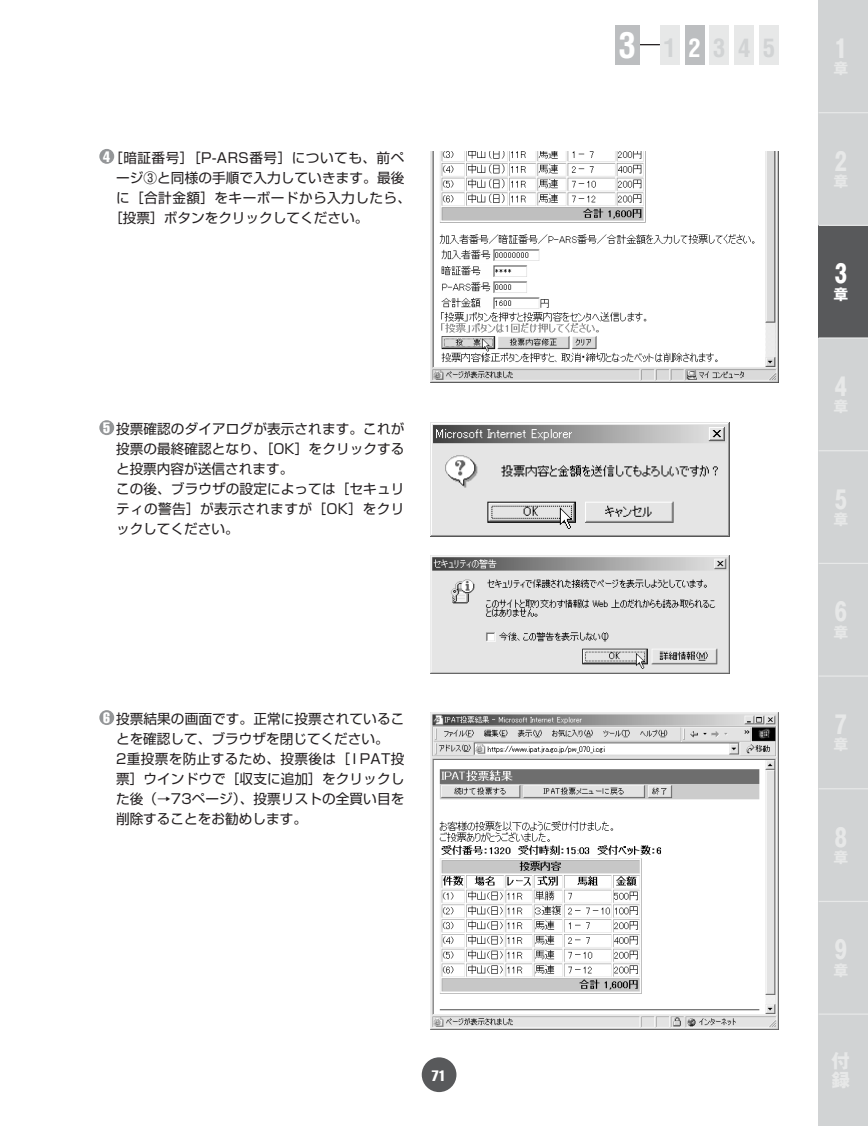
<style>
.page{position:relative;width:868px;height:1126px;background:#fff}
.page>*{position:absolute;margin:0;border:0;box-sizing:border-box;transform-origin:0 0}
.t1{font:700 24.85px "Gothic MB101";color:#e7e8e8}
.t2{font:700 condensed 24.85px "Helvetica";letter-spacing:.5em;color:#d1d3d4}
.t3{font:700 24.85px "Gothic MB101";color:#fff}
.t4{font:700 18.55px/18.6px "Gothic MB101";color:#e7e8e8}
.t5{font:700 14.88px "Gothic MB101";color:#e7e8e8}
.t6{font:extra-condensed 14.88px "Helvetica";color:#fff}
.t7{font:700 14.88px "Gothic MB101";color:#fff}
.t8{font:13.65px/19.8px "Shin Go";letter-spacing:.005em;color:#231f20}
.t9{font:13.65px "Shin Go";letter-spacing:.035em;color:#231f20}
.t10{font:13.65px "Shin Go";letter-spacing:.03em;color:#231f20}
.s1{font-family:"Helvetica";font-stretch:extra-condensed;font-size:14.88px;color:#fff}
.s2{font-size:34.65px;color:#fff}
.s3{color:#fff}
</style>
<div class="page">
<div style="left:422px;top:1057px;width:34px;height:34px;background:#58595b;border-radius:50%"></div>
<img style="left:431px;top:151px;width:348px;height:231px">
<div style="left:99px;top:149px;width:15px;height:15px;background:#949698;border-radius:50%"></div>
<img style="left:431px;top:422px;width:298px;height:114px">
<img style="left:431px;top:555px;width:298px;height:118px">
<div style="left:99px;top:420px;width:15px;height:15px;background:#949698;border-radius:50%"></div>
<img style="left:431px;top:712px;width:348px;height:317px">
<div style="left:99px;top:710px;width:15px;height:15px;background:#949698;border-radius:50%"></div>
<div style="left:819px;top:0;width:49px;height:225px;background:#d1d3d4"></div>
<hr style="left:819px;top:112px;width:49px;height:1px;background:#e7e8e8">
<div style="left:819px;top:225px;width:49px;height:113px;background:#58595b"></div>
<div style="left:819px;top:338px;width:49px;height:112px;background:#d1d3d4"></div>
<div style="left:819px;top:450px;width:49px;height:113px;background:#d1d3d4"></div>
<div style="left:819px;top:563px;width:49px;height:113px;background:#d1d3d4"></div>
<div style="left:819px;top:676px;width:49px;height:112px;background:#d1d3d4"></div>
<div style="left:819px;top:788px;width:49px;height:113px;background:#d1d3d4"></div>
<div style="left:819px;top:901px;width:49px;height:112px;background:#d1d3d4"></div>
<div style="left:819px;top:1013px;width:49px;height:112px;background:#d1d3d4"></div>
<hr style="left:819px;top:225px;width:49px;height:1px;background:#e7e8e8">
<hr style="left:819px;top:337px;width:49px;height:1px;background:#e7e8e8">
<hr style="left:819px;top:450px;width:49px;height:1px;background:#e7e8e8">
<hr style="left:819px;top:562px;width:49px;height:2px;background:#e7e8e8">
<hr style="left:819px;top:675px;width:49px;height:1px;background:#e7e8e8">
<hr style="left:819px;top:788px;width:49px;height:1px;background:#e7e8e8">
<hr style="left:819px;top:900px;width:49px;height:1px;background:#e7e8e8">
<hr style="left:819px;top:1013px;width:49px;height:1px;background:#e7e8e8">
<div style="left:615px;top:25px;width:25px;height:39px;background:#bcbec0"></div>
<div style="left:660px;top:25px;width:20px;height:39px;background:#e7e8e8"></div>
<div style="left:685px;top:25px;width:20px;height:39px;background:#bcbec0"></div>
<div style="left:709px;top:25px;width:20px;height:39px;background:#e7e8e8"></div>
<div style="left:734px;top:25px;width:20px;height:39px;background:#e7e8e8"></div>
<div style="left:759px;top:25px;width:20px;height:39px;background:#e7e8e8"></div>
<svg style="left:640px;top:44px;width:20px;height:1px"></svg>
<p class="t9" style="left:103px;top:153px;width:303px"><span class="s1">4</span>［暗証番号］［P-ARS番号］についても、前ペ</p>
<p class="t8" style="left:116px;top:169px;width:290px">ージ③と同様の手順で入力していきます。最後</p>
<p class="t10" style="left:116px;top:193px;width:297px">に［合計金額］をキーボードから入力したら、</p>
<p class="t8" style="left:109px;top:209px;width:261px">［投票］ボタンをクリックしてください。</p>
<p class="t8" style="left:103px;top:421px;width:303px"><span class="s1">5</span> 投票確認のダイアログが表示されます。これが</p>
<p class="t8" style="left:116px;top:441px;width:290px">投票の最終確認となり、［OK］をクリックすると投票内容が送信されます。<br>この後、ブラウザの設定によっては［セキュリティの警告］が表示されますが［OK］をクリックしてください。</p>
<p class="t8" style="left:103px;top:710px;width:303px"><span class="s1">6</span> 投票結果の画面です。正常に投票されているこ</p>
<p class="t8" style="left:116px;top:730px;width:290px">とを確認して、ブラウザを閉じてください。<br>2重投票を防止するため、投票後は［I PAT投票］ウインドウで［収支に追加］をクリックした後（→73ページ）、投票リストの全買い目を削除することをお勧めします。</p>
<p class="t6" style="left:432px;top:1069px;width:15px">71</p>
<h1 class="t2" style="left:619px;top:38px;width:158px"><span class="s2">3</span> 1<span class="s3">2</span>345</h1>
<h1 class="t1" style="left:829px;top:39px;width:26px">１</h1>
<p class="t5" style="left:833px;top:63px;width:16px">章</p>
<h1 class="t1" style="left:829px;top:152px;width:26px">２</h1>
<p class="t5" style="left:833px;top:176px;width:16px">章</p>
<h1 class="t3" style="left:829px;top:264px;width:26px">３</h1>
<p class="t7" style="left:833px;top:288px;width:16px">章</p>
<h1 class="t1" style="left:829px;top:377px;width:26px">４</h1>
<p class="t5" style="left:833px;top:401px;width:16px">章</p>
<h1 class="t1" style="left:829px;top:490px;width:26px">５</h1>
<p class="t5" style="left:833px;top:513px;width:16px">章</p>
<h1 class="t1" style="left:829px;top:602px;width:26px">６</h1>
<p class="t5" style="left:833px;top:626px;width:16px">章</p>
<h1 class="t1" style="left:829px;top:715px;width:26px">７</h1>
<p class="t5" style="left:833px;top:739px;width:16px">章</p>
<h1 class="t1" style="left:829px;top:828px;width:26px">８</h1>
<p class="t5" style="left:833px;top:851px;width:16px">章</p>
<h1 class="t1" style="left:829px;top:940px;width:26px">９</h1>
<p class="t5" style="left:833px;top:964px;width:16px">章</p>
<h2 class="t4" style="left:832px;top:1054px;width:20px">付録</h2>
</div>
